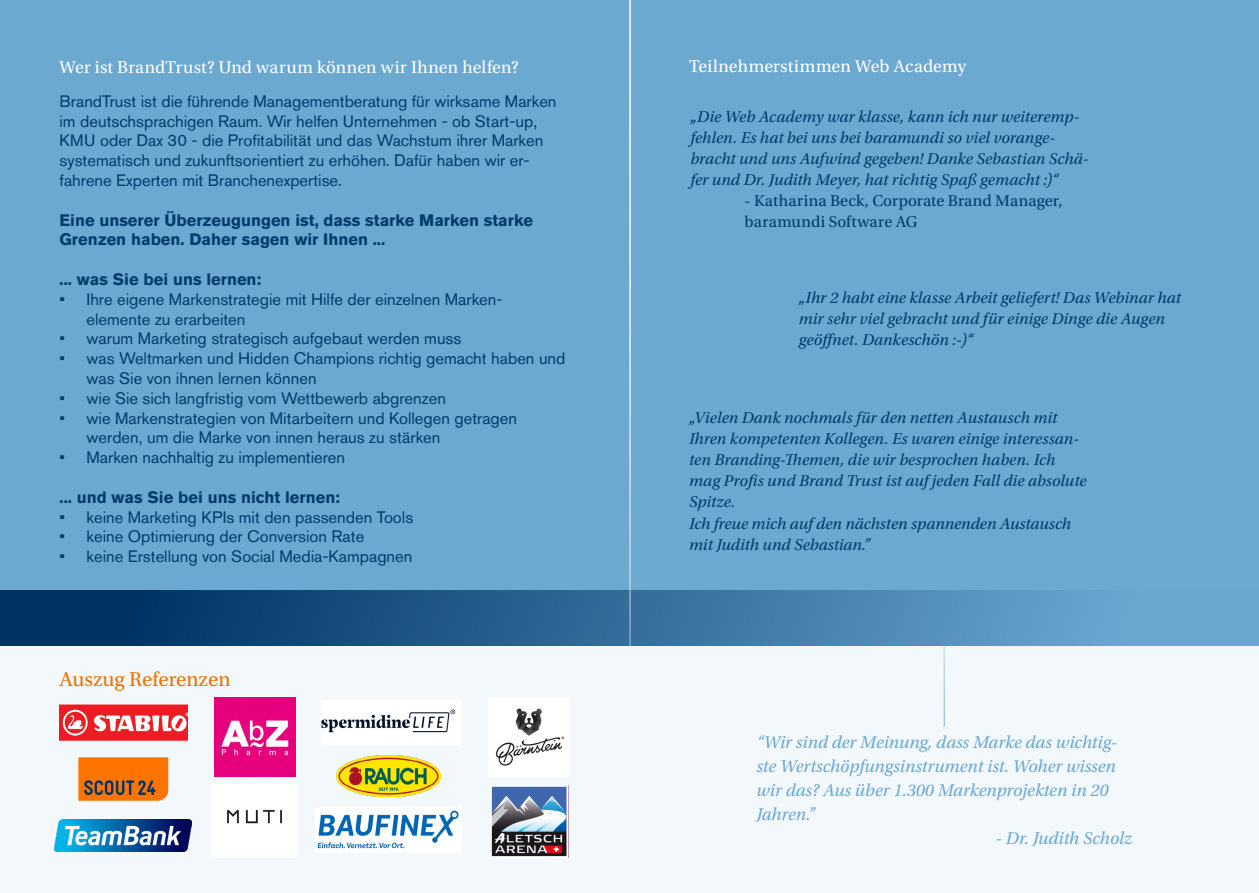
<style>
.page{position:relative;width:1259px;height:893px;background:#fff}
.page>*{position:absolute;margin:0;border:0;box-sizing:border-box;transform-origin:0 0}
.t1{font:21px "Utopia Std";color:#ee7100}
.t2{font:italic 18px/24px "Utopia Std";color:#6ca9d1}
.t3{font:18px "Utopia Std";letter-spacing:.005em;color:#fff}
.t4{font:16.5px/19.8px "Akzidenz Grotesk Pro";color:#003a69}
.t5{font:italic 16.5px/21.1px "Utopia Std";color:#003a69}
.t6{font:700 16.5px/19.8px "Akzidenz Grotesk Pro";color:#003a69}
.t7{font:16.5px/21px "Utopia Std";letter-spacing:.01em;color:#003a69}
</style>
<div class="page">
<div style="left:0;top:332px;width:1259px;height:561px;background:#f3f8fc"></div>
<div style="left:0;top:0;width:1259px;height:645px;background:#6ca9d1"></div>
<div style="left:0;top:590px;width:1258px;height:55px;background:linear-gradient(to right,#00275c,#74b2d9)"></div>
<hr style="left:630px;top:0;width:1px;height:893px;background:#fff">
<hr style="left:944px;top:646px;width:1px;height:80px;background:#6ca9d1">
<img style="left:60px;top:705px;width:127px;height:35px">
<img style="left:337px;top:755px;width:104px;height:42px">
<img style="left:488px;top:698px;width:82px;height:78px">
<img style="left:322px;top:700px;width:140px;height:44px">
<img style="left:316px;top:808px;width:146px;height:44px">
<div style="left:211px;top:785px;width:86px;height:72px;background:#fff"></div>
<svg style="left:78px;top:757px;width:90px;height:44px;background:#e16e11"></svg>
<img style="left:55px;top:819px;width:137px;height:32px">
<img style="left:215px;top:698px;width:80px;height:78px">
<img style="left:490px;top:785px;width:78px;height:72px">
<hr style="left:629px;top:0;width:1px;height:893px;background:#fff">
<p class="t3" style="left:60px;top:57px;width:461px">Wer ist BrandTrust? Und warum können wir Ihnen helfen?</p>
<p class="t3" style="left:689px;top:57px;width:279px">Teilnehmerstimmen Web Academy</p>
<p class="t5" style="left:690px;top:106px;width:399px">„Die Web Academy war klasse, kann ich nur weiteremp&shy;fehlen. Es hat bei uns bei baramundi so viel vorange&shy;bracht und uns Aufwind gegeben! Danke Sebastian Schä&shy;fer und Dr. Judith Meyer, hat richtig Spaß gemacht :)“</p>
<p class="t7" style="left:744px;top:190px;width:319px">- Katharina Beck, Corporate Brand Manager, baramundi Software AG</p>
<p class="t4" style="left:60px;top:91px;width:498px">BrandTrust ist die führende Managementberatung für wirksame Marken im deutschsprachigen Raum. Wir helfen Unternehmen - ob Start-up, KMU oder Dax 30 - die Profitabilität und das Wachstum ihrer Marken systematisch und zukunftsorientiert zu erhöhen. Dafür haben wir er&shy;fahrene Experten mit Branchenexpertise.</p>
<p class="t6" style="left:60px;top:210px;width:475px">Eine unserer Überzeugungen ist, dass starke Marken starke<br>Grenzen haben. Daher sagen wir Ihnen ...</p>
<p class="t6" style="left:60px;top:269px;width:203px">... was Sie bei uns lernen:</p>
<p class="t4" style="left:87px;top:289px;width:417px;text-indent:-27px">• Ihre eigene Markenstrategie mit Hilfe der einzelnen Marken&shy;elemente zu erarbeiten</p>
<p class="t4" style="left:60px;top:329px;width:403px">• warum Marketing strategisch aufgebaut werden muss</p>
<p class="t4" style="left:87px;top:348px;width:480px;text-indent:-27px">• was Weltmarken und Hidden Champions richtig gemacht haben und was Sie von ihnen lernen können</p>
<p class="t4" style="left:60px;top:388px;width:388px">• wie Sie sich langfristig vom Wettbewerb abgrenzen</p>
<p class="t4" style="left:87px;top:408px;width:432px;text-indent:-27px">• wie Markenstrategien von Mitarbeitern und Kollegen getragen werden, um die Marke von innen heraus zu stärken</p>
<p class="t4" style="left:60px;top:447px;width:287px">• Marken nachhaltig zu implementieren</p>
<p class="t6" style="left:60px;top:487px;width:282px">... und was Sie bei uns nicht lernen:</p>
<p class="t4" style="left:60px;top:507px;width:355px">• keine Marketing KPIs mit den passenden Tools</p>
<p class="t4" style="left:60px;top:527px;width:306px">• keine Optimierung der Conversion Rate</p>
<p class="t4" style="left:60px;top:546px;width:354px">• keine Erstellung von Social Media-Kampagnen</p>
<p class="t5" style="left:799px;top:288px;width:384px">„Ihr 2 habt eine klasse Arbeit geliefert! Das Webinar hat mir sehr viel gebracht und für einige Dinge die Augen geöffnet. Dankeschön :-)“</p>
<p class="t5" style="left:689px;top:407px;width:399px">„Vielen Dank nochmals für den netten Austausch mit Ihren kompetenten Kollegen. Es waren einige interessan&shy;ten Branding-Themen, die wir besprochen haben. Ich mag Profis und Brand Trust ist auf jeden Fall die absolute Spitze.<br>Ich freue mich auf den nächsten spannenden Austausch mit Judith und Sebastian.”</p>
<p class="t1" style="left:60px;top:667px;width:173px">Auszug Referenzen</p>
<p class="t2" style="left:756px;top:730px;width:362px">“Wir sind der Meinung, dass Marke das wichtig&shy;ste Wertschöpfungsinstrument ist. Woher wissen wir das? Aus über 1.300 Markenprojekten in 20<br>Jahren.”</p>
<p class="t2" style="left:996px;top:826px;width:138px">- Dr. Judith Scholz</p>
</div>
